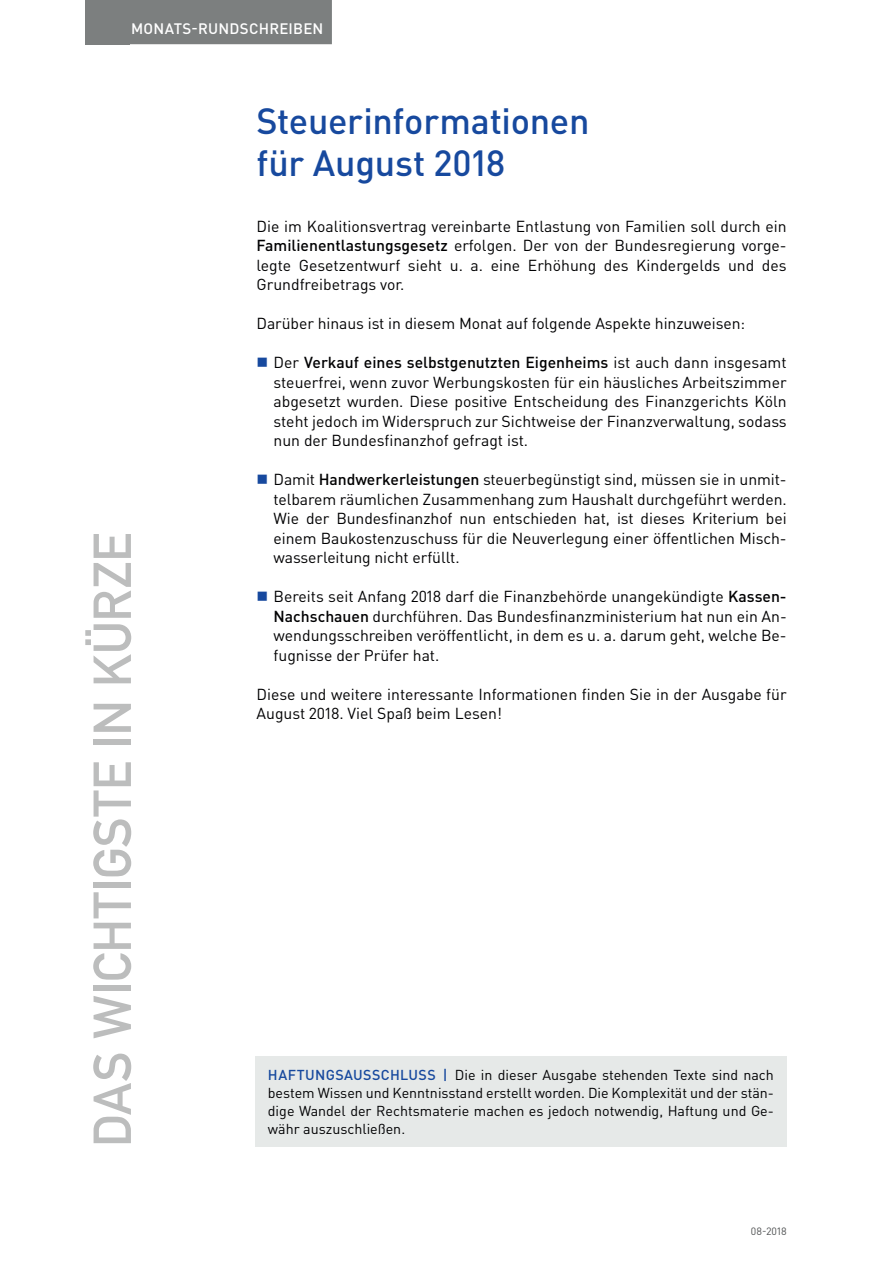
<style>
.page{position:relative;width:893px;height:1263px;background:#fff}
.page>*{position:absolute;margin:0;border:0;box-sizing:border-box;transform-origin:0 0}
.t1{font:52.5px "DIN Mittelschrift Std";color:#bcbdbd}
.t2{font:500 36px/42px "DIN Pro";letter-spacing:-.01em;color:#17499e}
.t3{font:15.75px/19.5px "DIN Pro";color:#000002;text-align:justify}
.t4{font:500 15px "DIN Pro";letter-spacing:.015em;color:#fff}
.t5{font:14.25px/18px "DIN Pro";color:#000002;text-align:justify}
.t6{font:10.5px "DIN Pro";color:#4f5152}
.s1{font-weight:500}
.s2{font-weight:500;color:#17499e}
</style>
<div class="page">
<div style="left:85px;top:0;width:45px;height:44px;background:#7c7f7f"></div>
<div style="left:122px;top:0;width:210px;height:44px;background:#7c7f7f"></div>
<div style="left:255px;top:1057px;width:532px;height:90px;background:#e6e9e8"></div>
<p class="t4" style="left:131px;top:18px;width:194px">MONATS-RUNDSCHREIBEN</p>
<h1 class="t1" style="left:82px;top:1147px;width:616px;rotate:-90deg">DAS WICHTIGSTE IN KÜRZE</h1>
<h2 class="t2" style="left:257px;top:99px;width:334px">Steuerinformationen für August 2018</h2>
<p class="t3" style="left:257px;top:216px;width:532px">Die im Koalitionsvertrag vereinbarte Entlastung von Familien soll durch ein <span class="s1">Familienentlastungsgesetz</span> erfolgen. Der von der Bundesregierung vorge&shy;legte Gesetzentwurf sieht u. a. eine Erhöhung des Kindergelds und des Grundfreibetrags vor.</p>
<p class="t3" style="left:257px;top:313px;width:490px">Darüber hinaus ist in diesem Monat auf folgende Aspekte hinzuweisen:</p>
<p class="t3" style="left:274px;top:352px;width:515px">Der <span class="s1">Verkauf eines selbstgenutzten Eigenheims</span> ist auch dann insgesamt steuerfrei, wenn zuvor Werbungskosten für ein häusliches Arbeitszimmer abgesetzt wurden. Diese positive Entscheidung des Finanzgerichts Köln steht jedoch im Widerspruch zur Sichtweise der Finanzverwaltung, sodass nun der Bundesfinanzhof gefragt ist.</p>
<p class="t3" style="left:274px;top:469px;width:515px">Damit <span class="s1">Handwerkerleistungen</span> steuerbegünstigt sind, müssen sie in unmit&shy;telbarem räumlichen Zusammenhang zum Haushalt durchgeführt werden.<br>Wie der Bundesfinanzhof nun entschieden hat, ist dieses Kriterium bei einem Baukostenzuschuss für die Neuverlegung einer öffentlichen Misch&shy;wasserleitung nicht erfüllt.</p>
<p class="t3" style="left:274px;top:586px;width:515px">Bereits seit Anfang 2018 darf die Finanzbehörde unangekündigte <span class="s1">Kassen-Nachschauen</span> durchführen. Das Bundesfinanzministerium hat nun ein An&shy;wendungsschreiben veröffentlicht, in dem es u. a. darum geht, welche Be&shy;fugnisse der Prüfer hat.</p>
<p class="t3" style="left:257px;top:684px;width:532px">Diese und weitere interessante Informationen finden Sie in der Ausgabe für<br>August 2018. Viel Spaß beim Lesen!</p>
<p class="t5" style="left:268px;top:1065px;width:508px"><span class="s2">HAFTUNGSAUSSCHLUSS |</span> Die in dieser Ausgabe stehenden Texte sind nach bestem Wissen und Kenntnisstand erstellt worden. Die Komplexität und der stän&shy;dige Wandel der Rechtsmaterie machen es jedoch notwendig, Haftung und Ge&shy;währ auszuschließen.</p>
<p class="t6" style="left:751px;top:1224px;width:37px">08-2018</p>
</div>
